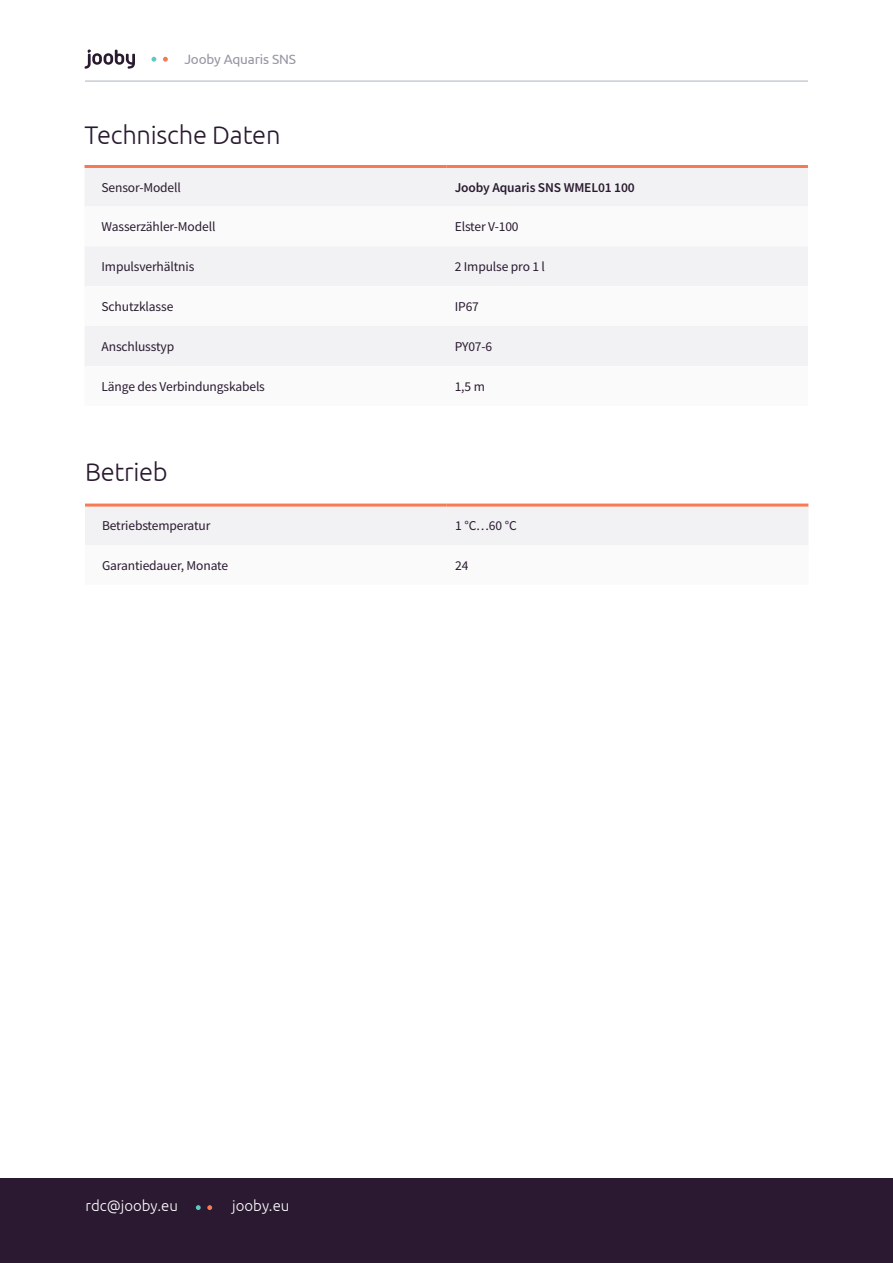
<style>
.page{position:relative;width:893px;height:1263px;background:#fff}
.page>*{position:absolute;margin:0;border:0;box-sizing:border-box;transform-origin:0 0}
.t1{font:300 25.5px "Ubuntu";letter-spacing:-.01em;color:#291a30}
.t2{font:300 15px "Ubuntu";color:#fff}
.t3{font:13.5px "Source Sans Pro";letter-spacing:-.01em;color:#291a30}
.t4{font:600 13.5px "Source Sans Pro";letter-spacing:-.01em;color:#291a30}
.t5{font:13.5px "Ubuntu";letter-spacing:-.01em;color:#9696a5}
</style>
<div class="page">
<div style="left:0;top:1178px;width:893px;height:85px;background:#2a1931"></div>
<svg style="left:207px;top:1205px;width:5px;height:5px"></svg>
<svg style="left:196px;top:1205px;width:5px;height:5px"></svg>
<svg style="left:85px;top:49px;width:50px;height:20px"></svg>
<svg style="left:163px;top:57px;width:5px;height:5px"></svg>
<svg style="left:151px;top:57px;width:5px;height:5px"></svg>
<hr style="left:85px;top:80px;width:723px;height:2px;background:#c8ccd4">
<div style="left:85px;top:506px;width:723px;height:39px;background:#f2f1f3"></div>
<hr style="left:85px;top:503px;width:362px;height:3px;background:#f67a52">
<hr style="left:447px;top:503px;width:361px;height:3px;background:#f67a52">
<div style="left:85px;top:168px;width:723px;height:38px;background:#f2f1f3"></div>
<svg style="left:85px;top:247px;width:723px;height:119px;fill:#f2f1f3"></svg>
<hr style="left:85px;top:165px;width:361px;height:3px;background:#f67a52">
<hr style="left:446px;top:165px;width:362px;height:3px;background:#f67a52">
<p class="t5" style="left:184px;top:51px;width:113px">Jooby Aquaris SNS</p>
<h1 class="t1" style="left:85px;top:120px;width:197px">Technische Daten</h1>
<p class="t3" style="left:102px;top:178px;width:81px">Sensor-Modell</p>
<p class="t4" style="left:455px;top:178px;width:181px">Jooby Aquaris SNS WMEL01 100</p>
<p class="t3" style="left:102px;top:218px;width:115px">Wasserzähler-Modell</p>
<p class="t3" style="left:455px;top:218px;width:65px">Elster V-100</p>
<p class="t3" style="left:102px;top:258px;width:94px">Impulsverhältnis</p>
<p class="t3" style="left:455px;top:258px;width:92px">2 Impulse pro 1 l</p>
<p class="t3" style="left:102px;top:298px;width:73px">Schutzklasse</p>
<p class="t3" style="left:455px;top:298px;width:26px">IP67</p>
<p class="t3" style="left:102px;top:338px;width:74px">Anschlusstyp</p>
<p class="t3" style="left:455px;top:338px;width:39px">PY07-6</p>
<p class="t3" style="left:102px;top:378px;width:165px">Länge des Verbindungskabels</p>
<p class="t3" style="left:455px;top:378px;width:32px">1,5 m</p>
<h1 class="t1" style="left:85px;top:456px;width:84px">Betrieb</h1>
<p class="t3" style="left:102px;top:517px;width:110px">Betriebstemperatur</p>
<p class="t3" style="left:455px;top:517px;width:63px">1 °С…60 °С</p>
<p class="t3" style="left:102px;top:557px;width:128px">Garantiedauer, Monate</p>
<p class="t3" style="left:455px;top:557px;width:15px">24</p>
<p class="t2" style="left:85px;top:1197px;width:94px">rdc@jooby.eu</p>
<p class="t2" style="left:232px;top:1197px;width:59px">jooby.eu</p>
</div>
